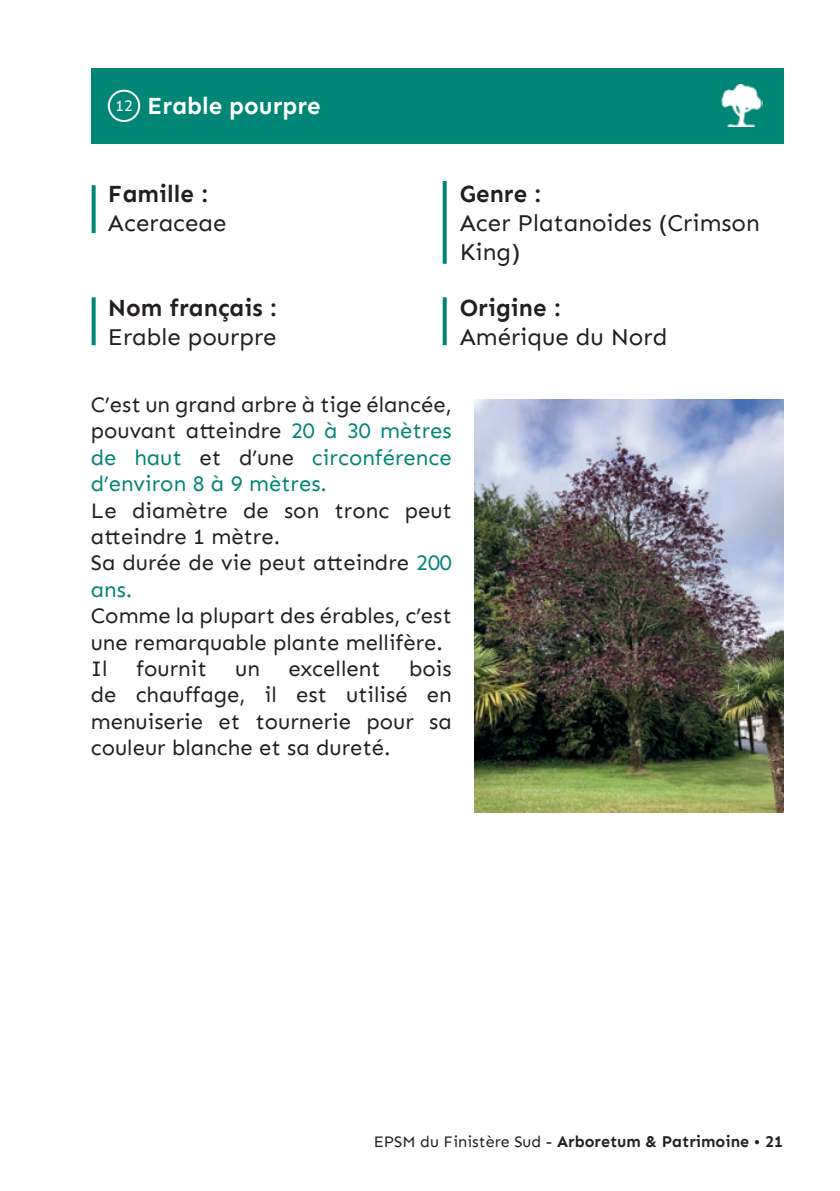
<style>
.page{position:relative;width:840px;height:1191px;background:#fff}
.page>*{position:absolute;margin:0;border:0;box-sizing:border-box;transform-origin:0 0}
.t1{font:24px/28.8px "Sen";color:#231f20}
.t2{font:700 24px "Sen";color:#fff}
.t3{font:22px/26.4px "Sen";color:#231f20}
.t4{font:700 16px "Sen";color:#231f20}
.t5{font:16px "Sen";color:#fff}
.s1{font-weight:700}
.s2{color:#008676}
.s3{font-weight:400}
</style>
<div class="page">
<div style="left:91px;top:68px;width:691px;height:76px;background:#008676"></div>
<div style="left:108px;top:90px;width:32px;height:32px;border:2px solid #fff;border-radius:50%"></div>
<svg style="left:92px;top:185px;width:4px;height:48px"></svg>
<svg style="left:92px;top:297px;width:4px;height:48px"></svg>
<svg style="left:442px;top:297px;width:4px;height:48px"></svg>
<img style="left:721px;top:85px;width:41px;height:42px">
<svg style="left:442px;top:181px;width:4px;height:83px"></svg>
<img style="left:474px;top:399px;width:308px;height:413px">
<p class="t5" style="left:115px;top:96px;width:19px">12</p>
<p class="t2" style="left:147px;top:92px;width:175px">Erable pourpre</p>
<p class="t1" style="left:108px;top:180px;width:120px"><span class="s1">Famille :<br></span>Aceraceae</p>
<p class="t1" style="left:459px;top:180px;width:301px"><span class="s1">Genre :<br></span>Acer Platanoides (Crimson<br>King)</p>
<p class="t1" style="left:108px;top:294px;width:171px"><span class="s1">Nom français :<br></span>Erable pourpre</p>
<p class="t1" style="left:459px;top:294px;width:209px"><span class="s1">Origine :<br></span>Amérique du Nord</p>
<p class="t3" style="left:91px;top:391px;width:362px;text-align:justify">C’est un grand arbre à tige élancée, pouvant atteindre <span class="s2">20 à 30 mètres de haut</span> et d’une <span class="s2">circonférence d’environ 8 à 9 mètres.</span></p>
<p class="t3" style="left:91px;top:497px;width:362px">Le diamètre de son tronc peut atteindre 1 mètre.</p>
<p class="t3" style="left:91px;top:550px;width:362px">Sa durée de vie peut atteindre <span class="s2">200 ans.</span></p>
<p class="t3" style="left:91px;top:602px;width:362px">Comme la plupart des érables, c’est une remarquable plante mellifère.</p>
<p class="t3" style="left:91px;top:655px;width:18px">Il</p>
<p class="t3" style="left:136px;top:655px;width:72px">fournit</p>
<p class="t3" style="left:235px;top:655px;width:26px">un</p>
<p class="t3" style="left:288px;top:655px;width:93px">excellent</p>
<p class="t3" style="left:91px;top:655px;width:362px;text-align:justify;text-indent:318px">bois de chauffage, il est utilisé en menuiserie et tournerie pour sa couleur blanche et sa dureté.</p>
<p class="t4" style="left:373px;top:1133px;width:411px"><span class="s3">EPSM du Finistère Sud -</span> Arboretum &amp; Patrimoine <span class="s3">•</span> 21</p>
</div>
